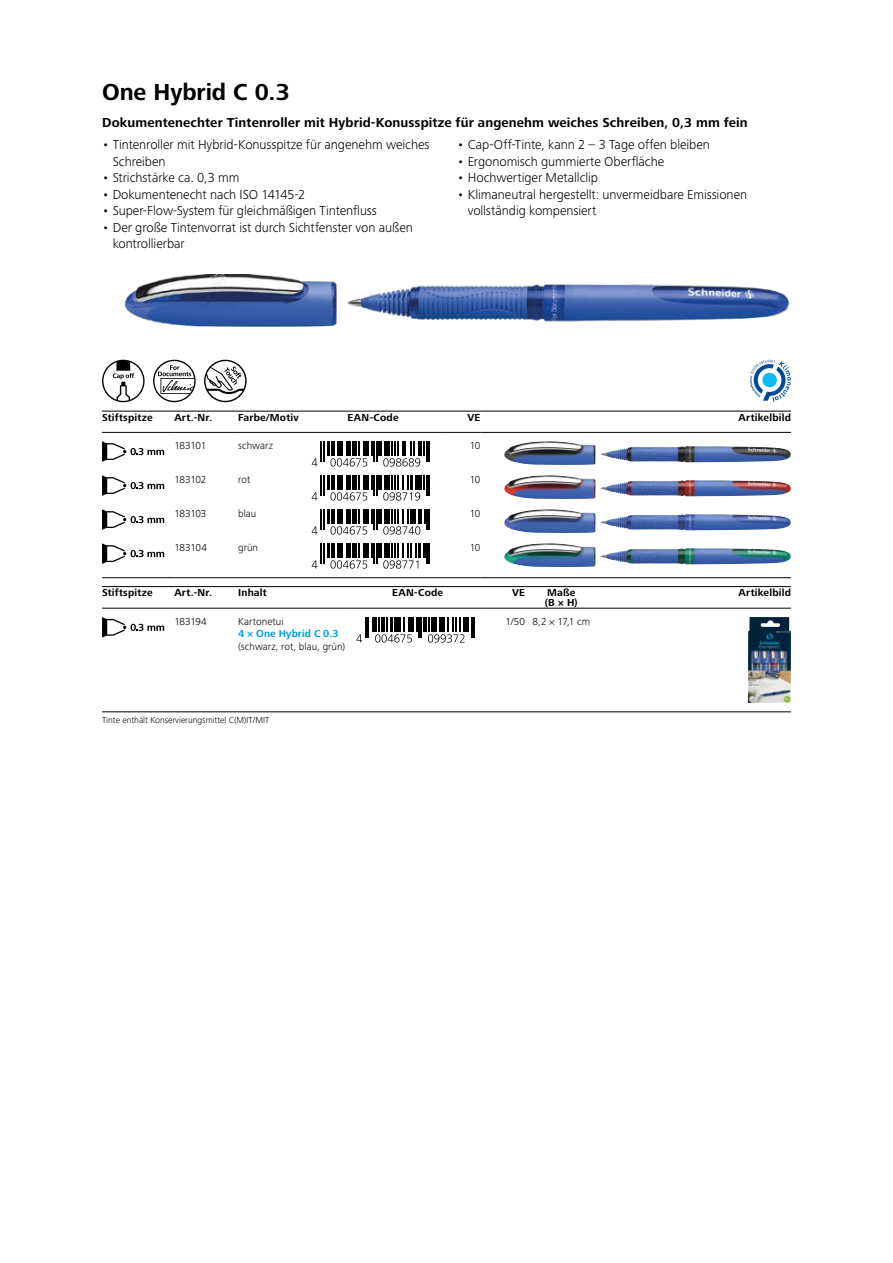
<style>
.page{position:relative;width:893px;height:1263px;background:#fff}
.page>*{position:absolute;margin:0;border:0;box-sizing:border-box;transform-origin:0 0}
.t1{font:700 24px "Frutiger Next LTW1 G";letter-spacing:-.005em;color:#000}
.t2{font:300 13.5px/16.5px "Frutiger Next LTW1 G";letter-spacing:-.005em;color:#000}
.t3{font:700 13.5px "Frutiger Next LTW1 G";letter-spacing:.01em;color:#000}
.t4{font:700 10.5px/9.8px "Frutiger Next LTW1 G";letter-spacing:.02em;color:#000}
.t5{font:300 10.5px "Frutiger Next LTW1 G";color:#000}
.t6{font:700 10.5px "Frutiger Next LTW1 G";letter-spacing:.01em;color:#009fe3}
.t7{font:300 9px "Frutiger Next LTW1 G";color:#000}
</style>
<div class="page">
<img style="left:124px;top:274px;width:666px;height:53px">
<svg style="left:102px;top:360px;width:43px;height:42px"></svg>
<svg style="left:153px;top:360px;width:43px;height:42px"></svg>
<svg style="left:204px;top:360px;width:43px;height:42px"></svg>
<svg style="left:750px;top:360px;width:41px;height:42px"></svg>
<hr style="left:102px;top:577px;width:72px;height:1px;background:#000">
<hr style="left:174px;top:577px;width:64px;height:1px;background:#000">
<hr style="left:238px;top:577px;width:66px;height:1px;background:#000">
<hr style="left:304px;top:577px;width:138px;height:1px;background:#000">
<hr style="left:442px;top:577px;width:38px;height:1px;background:#000">
<hr style="left:480px;top:577px;width:311px;height:1px;background:#000">
<hr style="left:102px;top:432px;width:72px;height:1px;background:#000">
<hr style="left:174px;top:432px;width:64px;height:1px;background:#000">
<hr style="left:238px;top:432px;width:66px;height:1px;background:#000">
<hr style="left:304px;top:432px;width:138px;height:1px;background:#000">
<hr style="left:442px;top:432px;width:38px;height:1px;background:#000">
<hr style="left:480px;top:432px;width:311px;height:1px;background:#000">
<hr style="left:102px;top:411px;width:72px;height:1px;background:#000">
<hr style="left:174px;top:411px;width:64px;height:1px;background:#000">
<hr style="left:238px;top:411px;width:66px;height:1px;background:#000">
<hr style="left:304px;top:411px;width:138px;height:1px;background:#000">
<hr style="left:442px;top:411px;width:38px;height:1px;background:#000">
<hr style="left:480px;top:411px;width:311px;height:1px;background:#000">
<svg style="left:102px;top:441px;width:62px;height:21px"></svg>
<hr style="left:378px;top:441px;width:4px;height:15px;background:#000">
<svg style="left:312px;top:441px;width:65px;height:25px"></svg>
<svg style="left:383px;top:441px;width:47px;height:25px"></svg>
<img style="left:504px;top:441px;width:182px;height:24px">
<svg style="left:102px;top:475px;width:62px;height:21px"></svg>
<hr style="left:378px;top:475px;width:4px;height:15px;background:#000">
<svg style="left:312px;top:475px;width:65px;height:26px"></svg>
<svg style="left:383px;top:475px;width:47px;height:26px"></svg>
<img style="left:504px;top:475px;width:182px;height:24px">
<svg style="left:102px;top:509px;width:62px;height:21px"></svg>
<hr style="left:378px;top:509px;width:4px;height:15px;background:#000">
<svg style="left:312px;top:509px;width:65px;height:26px"></svg>
<svg style="left:383px;top:509px;width:47px;height:26px"></svg>
<img style="left:504px;top:509px;width:182px;height:24px">
<svg style="left:102px;top:543px;width:62px;height:21px"></svg>
<hr style="left:378px;top:543px;width:4px;height:15px;background:#000">
<svg style="left:312px;top:543px;width:65px;height:26px"></svg>
<svg style="left:383px;top:543px;width:47px;height:26px"></svg>
<img style="left:504px;top:543px;width:182px;height:24px">
<hr style="left:102px;top:586px;width:72px;height:1px;background:#000">
<hr style="left:102px;top:608px;width:72px;height:1px;background:#000">
<hr style="left:174px;top:586px;width:64px;height:1px;background:#000">
<hr style="left:174px;top:608px;width:64px;height:1px;background:#000">
<hr style="left:238px;top:586px;width:111px;height:1px;background:#000">
<hr style="left:238px;top:608px;width:111px;height:1px;background:#000">
<hr style="left:349px;top:586px;width:138px;height:1px;background:#000">
<hr style="left:349px;top:608px;width:138px;height:1px;background:#000">
<hr style="left:487px;top:586px;width:38px;height:1px;background:#000">
<hr style="left:525px;top:586px;width:72px;height:1px;background:#000">
<hr style="left:487px;top:608px;width:38px;height:1px;background:#000">
<hr style="left:525px;top:608px;width:72px;height:1px;background:#000">
<hr style="left:597px;top:586px;width:194px;height:1px;background:#000">
<hr style="left:597px;top:608px;width:194px;height:1px;background:#000">
<hr style="left:102px;top:711px;width:72px;height:1px;background:#000">
<hr style="left:174px;top:711px;width:64px;height:1px;background:#000">
<hr style="left:238px;top:711px;width:111px;height:1px;background:#000">
<hr style="left:349px;top:711px;width:138px;height:1px;background:#000">
<hr style="left:487px;top:711px;width:38px;height:1px;background:#000">
<hr style="left:525px;top:711px;width:72px;height:1px;background:#000">
<hr style="left:597px;top:711px;width:194px;height:1px;background:#000">
<svg style="left:102px;top:617px;width:62px;height:21px"></svg>
<hr style="left:372px;top:617px;width:3px;height:15px;background:#000">
<hr style="left:423px;top:617px;width:3px;height:15px;background:#000">
<hr style="left:473px;top:617px;width:2px;height:21px;background:#000">
<svg style="left:356px;top:617px;width:13px;height:25px"></svg>
<svg style="left:375px;top:617px;width:47px;height:26px"></svg>
<svg style="left:428px;top:617px;width:44px;height:26px"></svg>
<img style="left:748px;top:617px;width:43px;height:86px">
<h1 class="t1" style="left:102px;top:78px;width:189px">One Hybrid C 0.3</h1>
<p class="t3" style="left:102px;top:115px;width:647px">Dokumentenechter Tintenroller mit Hybrid-Konusspitze für angenehm weiches Schreiben, 0,3 mm fein</p>
<p class="t2" style="left:113px;top:137px;width:318px;text-indent:-11px">• Tintenroller mit Hybrid-Konusspitze für angenehm weiches<br>Schreiben</p>
<p class="t2" style="left:102px;top:170px;width:139px">• Strichstärke ca. 0,3 mm</p>
<p class="t2" style="left:102px;top:186px;width:205px">• Dokumentenecht nach ISO 14145‑2</p>
<p class="t2" style="left:102px;top:203px;width:276px">• Super-Flow-System für gleichmäßigen Tintenfluss</p>
<p class="t2" style="left:113px;top:219px;width:302px;text-indent:-11px">• Der große Tintenvorrat ist durch Sichtfenster von außen kontrollierbar</p>
<p class="t2" style="left:457px;top:137px;width:254px">• Cap-Off-Tinte, kann 2 – 3 Tage offen bleiben</p>
<p class="t2" style="left:457px;top:153px;width:209px">• Ergonomisch gummierte Oberfläche</p>
<p class="t2" style="left:457px;top:170px;width:142px">• Hochwertiger Metallclip</p>
<p class="t2" style="left:468px;top:186px;width:281px;text-indent:-11px">• Klimaneutral hergestellt: unvermeidbare Emissionen vollständig kompensiert</p>
<p class="t4" style="left:102px;top:413px;width:52px">Stiftspitze</p>
<p class="t4" style="left:174px;top:413px;width:39px">Art.-Nr.</p>
<p class="t4" style="left:238px;top:413px;width:62px">Farbe/Motiv</p>
<p class="t4" style="left:348px;top:413px;width:52px">EAN-Code</p>
<p class="t4" style="left:467px;top:413px;width:15px">VE</p>
<p class="t4" style="left:739px;top:413px;width:54px">Artikelbild</p>
<p class="t5" style="left:174px;top:439px;width:34px">183101</p>
<p class="t5" style="left:238px;top:439px;width:36px">schwarz</p>
<p class="t5" style="left:470px;top:439px;width:12px">10</p>
<p class="t5" style="left:174px;top:473px;width:34px">183102</p>
<p class="t5" style="left:238px;top:473px;width:14px">rot</p>
<p class="t5" style="left:470px;top:473px;width:12px">10</p>
<p class="t5" style="left:174px;top:507px;width:34px">183103</p>
<p class="t5" style="left:238px;top:507px;width:20px">blau</p>
<p class="t5" style="left:470px;top:507px;width:12px">10</p>
<p class="t5" style="left:174px;top:541px;width:34px">183104</p>
<p class="t5" style="left:238px;top:541px;width:22px">grün</p>
<p class="t5" style="left:470px;top:541px;width:12px">10</p>
<p class="t4" style="left:102px;top:588px;width:52px">Stiftspitze</p>
<p class="t4" style="left:174px;top:588px;width:39px">Art.-Nr.</p>
<p class="t4" style="left:238px;top:588px;width:30px">Inhalt</p>
<p class="t4" style="left:392px;top:588px;width:52px">EAN-Code</p>
<p class="t4" style="left:512px;top:588px;width:15px">VE</p>
<p class="t4" style="left:545px;top:588px;width:34px">Maße (B × H)</p>
<p class="t4" style="left:739px;top:588px;width:54px">Artikelbild</p>
<p class="t5" style="left:174px;top:615px;width:34px">183194</p>
<p class="t5" style="left:238px;top:615px;width:47px">Kartonetui</p>
<p class="t6" style="left:238px;top:627px;width:102px">4 × One Hybrid C 0.3</p>
<p class="t5" style="left:238px;top:640px;width:109px">(schwarz, rot, blau, grün)</p>
<p class="t5" style="left:505px;top:615px;width:86px">1/50 8,2 × 17,1 cm</p>
<p class="t7" style="left:102px;top:715px;width:169px">Tinte enthält Konservierungsmittel C(M)IT/MIT</p>
</div>
